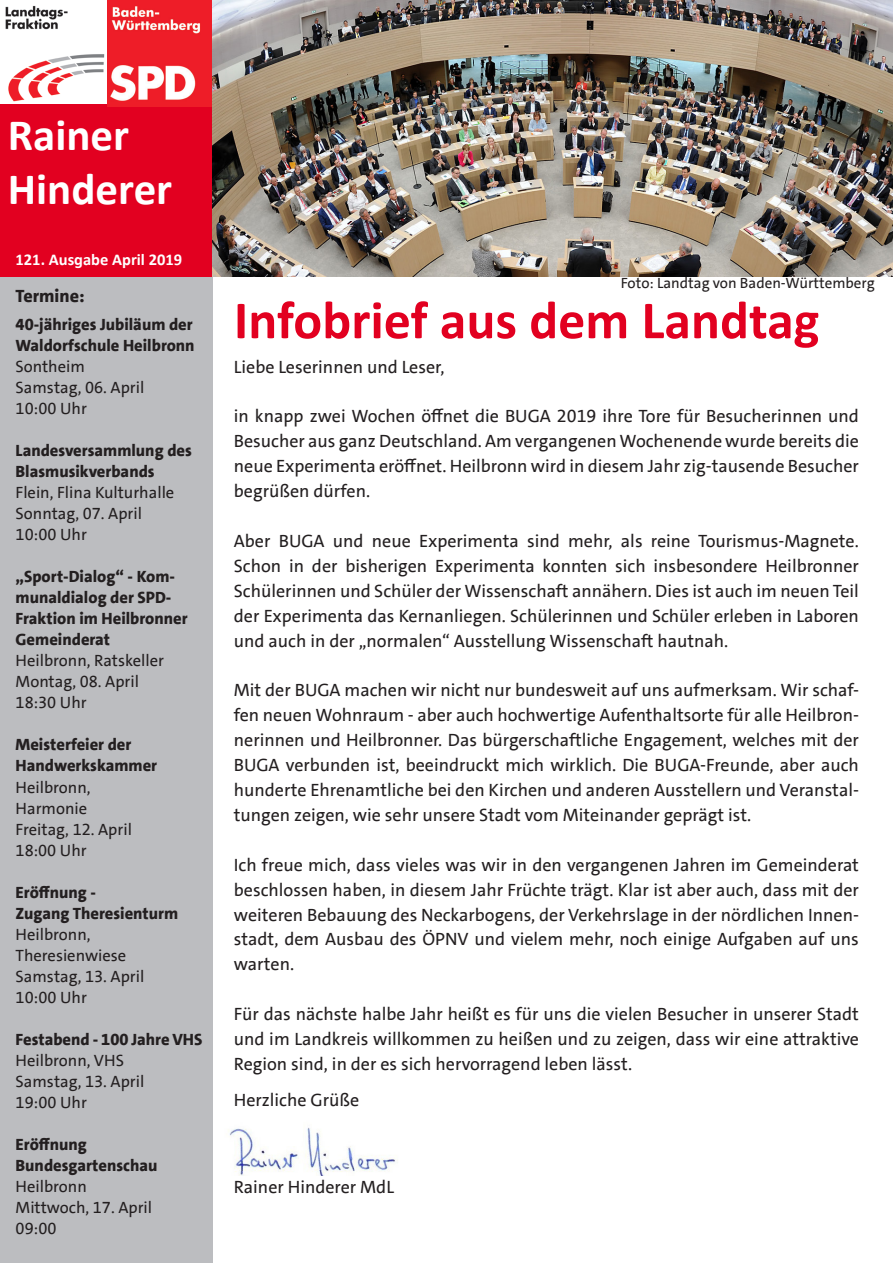
<style>
.page{position:relative;width:893px;height:1263px;background:#fff}
.page>*{position:absolute;margin:0;border:0;box-sizing:border-box;transform-origin:0 0}
.t1{font:700 54px "Calibri";color:#e20020}
.t2{font:700 45px "Calibri";color:#fff}
.t3{font:18px/24.9px "SPD The Sans";color:#231f20;text-align:justify}
.t4{font:800 18px "SPD The Sans";color:#231f20}
.Fließtext{font:16.5px "SPD The Sans";color:#231f20}
.Fließtext-2{font:800 16.5px/21px "SPD The Sans";color:#231f20}
.t5{font:700 16.5px "Calibri";color:#fff}
.t6{font:15px "SPD The Sans";color:#231f20}
</style>
<div class="page">
<div style="left:0;top:276px;width:213px;height:987px;background:#bcbdc0"></div>
<div style="left:0;top:0;width:213px;height:276px;background:#e20020"></div>
<div style="left:0;top:0;width:106px;height:104px;background:#fff"></div>
<img style="left:5px;top:5px;width:100px;height:97px">
<img style="left:107px;top:0;width:106px;height:106px">
<img style="left:228px;top:1127px;width:170px;height:48px">
<img style="left:213px;top:0;width:680px;height:276px">
<p class="t2" style="left:8px;top:103px;width:123px">Rainer</p>
<p class="t2" style="left:8px;top:157px;width:166px">Hinderer</p>
<p class="t5" style="left:16px;top:248px;width:168px">121. Ausgabe April 2019</p>
<p class="t4" style="left:16px;top:285px;width:71px">Termine:</p>
<p class="Fließtext-2" style="left:16px;top:314px;width:181px">40-jähriges Jubiläum der<br>Waldorfschule Heilbronn</p>
<p class="Fließtext" style="left:16px;top:356px;width:71px">Sontheim</p>
<p class="Fließtext" style="left:16px;top:377px;width:130px">Samstag, 06. April</p>
<p class="Fließtext" style="left:16px;top:398px;width:73px">10:00 Uhr</p>
<p class="Fließtext-2" style="left:16px;top:440px;width:178px">Landesversammlung des<br>Blasmusikverbands</p>
<p class="Fließtext" style="left:16px;top:482px;width:160px">Flein, Flina Kulturhalle</p>
<p class="Fließtext" style="left:16px;top:503px;width:128px">Sonntag, 07. April</p>
<p class="Fließtext" style="left:16px;top:524px;width:73px">10:00 Uhr</p>
<p class="Fließtext-2" style="left:16px;top:566px;width:174px">„Sport-Dialog“ - Kom&shy;munaldialog der SPD-<br>Fraktion im Heilbronner<br>Gemeinderat</p>
<p class="Fließtext" style="left:16px;top:650px;width:150px">Heilbronn, Ratskeller</p>
<p class="Fließtext" style="left:16px;top:671px;width:125px">Montag, 08. April</p>
<p class="Fließtext" style="left:16px;top:692px;width:73px">18:30 Uhr</p>
<p class="Fließtext-2" style="left:16px;top:734px;width:117px">Meisterfeier der</p>
<p class="Fließtext-2" style="left:16px;top:755px;width:143px">Handwerkskammer</p>
<p class="Fließtext" style="left:16px;top:776px;width:77px">Heilbronn,</p>
<p class="Fließtext" style="left:16px;top:797px;width:73px">Harmonie</p>
<p class="Fließtext" style="left:16px;top:818px;width:118px">Freitag, 12. April</p>
<p class="Fließtext" style="left:16px;top:839px;width:73px">18:00 Uhr</p>
<p class="Fließtext-2" style="left:16px;top:881px;width:82px">Eröffnung -</p>
<p class="Fließtext-2" style="left:16px;top:902px;width:164px">Zugang Theresienturm</p>
<p class="Fließtext" style="left:16px;top:923px;width:77px">Heilbronn,</p>
<p class="Fließtext" style="left:16px;top:944px;width:112px">Theresienwiese</p>
<p class="Fließtext" style="left:16px;top:965px;width:130px">Samstag, 13. April</p>
<p class="Fließtext" style="left:16px;top:986px;width:73px">10:00 Uhr</p>
<p class="Fließtext-2" style="left:16px;top:1028px;width:188px">Festabend - 100 Jahre VHS</p>
<p class="Fließtext" style="left:16px;top:1049px;width:110px">Heilbronn, VHS</p>
<p class="Fließtext" style="left:16px;top:1070px;width:130px">Samstag, 13. April</p>
<p class="Fließtext" style="left:16px;top:1091px;width:73px">19:00 Uhr</p>
<p class="Fließtext-2" style="left:16px;top:1133px;width:73px">Eröffnung</p>
<p class="Fließtext-2" style="left:16px;top:1154px;width:143px">Bundesgartenschau</p>
<p class="Fließtext" style="left:16px;top:1175px;width:73px">Heilbronn</p>
<p class="Fließtext" style="left:16px;top:1196px;width:138px">Mittwoch, 17. April</p>
<p class="Fließtext" style="left:16px;top:1217px;width:42px">09:00</p>
<p class="t6" style="left:621px;top:273px;width:255px">Foto: Landtag von Baden-Württemberg</p>
<p class="t1" style="left:234px;top:282px;width:587px">Infobrief aus dem Landtag</p>
<p class="t3" style="left:234px;top:354px;width:212px">Liebe Leserinnen und Leser,</p>
<p class="t3" style="left:234px;top:404px;width:627px">in knapp zwei Wochen öffnet die BUGA 2019 ihre Tore für Besucherinnen und Besucher aus ganz Deutschland. Am vergangenen Wochenende wurde bereits die neue Experimenta eröffnet. Heilbronn wird in diesem Jahr zig-tausende Besucher begrüßen dürfen.</p>
<p class="t3" style="left:234px;top:529px;width:627px">Aber BUGA und neue Experimenta sind mehr, als reine Tourismus-Magnete.<br>Schon in der bisherigen Experimenta konnten sich insbesondere Heilbronner Schülerinnen und Schüler der Wissenschaft annähern. Dies ist auch im neuen Teil der Experimenta das Kernanliegen. Schülerinnen und Schüler erleben in Laboren und auch in der „normalen“ Ausstellung Wissenschaft hautnah.</p>
<p class="t3" style="left:234px;top:678px;width:627px">Mit der BUGA machen wir nicht nur bundesweit auf uns aufmerksam. Wir schaf&shy;fen neuen Wohnraum - aber auch hochwertige Aufenthaltsorte für alle Heilbron&shy;nerinnen und Heilbronner. Das bürgerschaftliche Engagement, welches mit der BUGA verbunden ist, beeindruckt mich wirklich. Die BUGA-Freunde, aber auch hunderte Ehrenamtliche bei den Kirchen und anderen Ausstellern und Veranstal&shy;tungen zeigen, wie sehr unsere Stadt vom Miteinander geprägt ist.</p>
<p class="t3" style="left:234px;top:852px;width:627px">Ich freue mich, dass vieles was wir in den vergangenen Jahren im Gemeinderat beschlossen haben, in diesem Jahr Früchte trägt. Klar ist aber auch, dass mit der weiteren Bebauung des Neckarbogens, der Verkehrslage in der nördlichen Innen&shy;stadt, dem Ausbau des ÖPNV und vielem mehr, noch einige Aufgaben auf uns warten.</p>
<p class="t3" style="left:234px;top:1002px;width:627px">Für das nächste halbe Jahr heißt es für uns die vielen Besucher in unserer Stadt und im Landkreis willkommen zu heißen und zu zeigen, dass wir eine attraktive Region sind, in der es sich hervorragend leben lässt.</p>
<p class="t3" style="left:234px;top:1088px;width:127px">Herzliche Grüße</p>
<p class="t3" style="left:234px;top:1174px;width:162px">Rainer Hinderer MdL</p>
</div>
